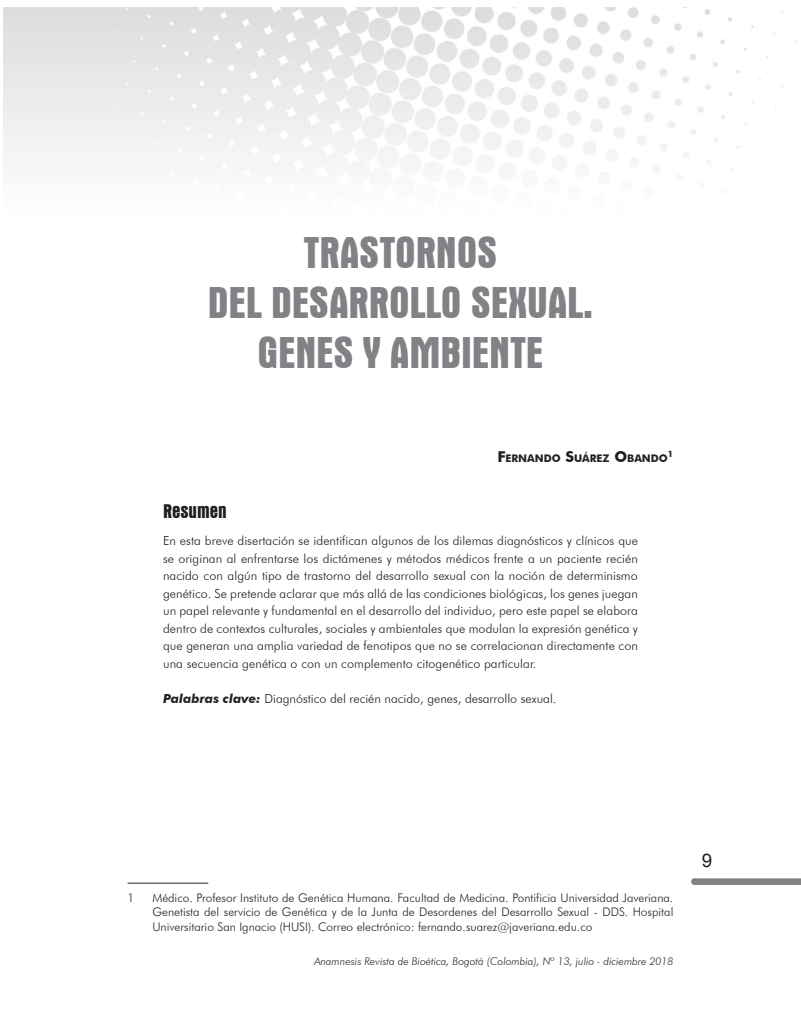
<style>
.page{position:relative;width:801px;height:1028px;background:#fff}
.page>*{position:absolute;margin:0;border:0;box-sizing:border-box;transform-origin:0 0}
.t1{font:700 condensed 45px/50px "Aurora BT";letter-spacing:-.005em;color:#808285;text-align:center}
.t2{font:700 condensed 20px "Aurora BT";color:#231f20}
.t3{font:18.75px "Arial";color:#231f20}
.t4{font:300 12.5px/17.5px "Futura BT";color:#231f20;text-align:justify}
.t5{font:300 11.88px/14.4px "Futura BT";color:#231f20;text-align:justify}
.t6{font:italic 300 10.62px "Futura BT";color:#231f20}
.t7{font:700 10.5px "Futura BT";color:#231f20}
.t8{font:700 8.75px "Futura BT";color:#231f20}
.s1{font-size:15px}
.s2{font-weight:700;font-style:italic}
</style>
<div class="page">
<svg style="left:692px;top:878px;width:109px;height:7px"></svg>
<div style="left:691px;top:878px;width:7px;height:7px;border:1px solid #808285;border-radius:50%"></div>
<img style="left:4px;top:7px;width:794px;height:162px">
<hr style="left:128px;top:883px;width:80px;height:1px;background:#231f20">
<h1 class="t1" style="left:208px;top:228px;width:386px">TRASTORNOS<br>DEL DESARROLLO SEXUAL.<br>GENES Y AMBIENTE</h1>
<p class="t7" style="left:497px;top:452px;width:172px"><span class="s1">F</span>ERNANDO <span class="s1">S</span>UÁREZ <span class="s1">O</span>BANDO</p>
<p class="t8" style="left:668px;top:449px;width:7px">1</p>
<h2 class="t2" style="left:163px;top:499px;width:65px">RESUMEN</h2>
<p class="t4" style="left:163px;top:532px;width:476px">En esta breve disertación se identifican algunos de los dilemas diagnósticos y clínicos que se originan al enfrentarse los dictámenes y métodos médicos frente a un paciente recién nacido con algún tipo de trastorno del desarrollo sexual con la noción de determinismo genético. Se pretende aclarar que más allá de las condiciones biológicas, los genes juegan un papel relevante y fundamental en el desarrollo del individuo, pero este papel se elabora dentro de contextos culturales, sociales y ambientales que modulan la expresión genética y que generan una amplia variedad de fenotipos que no se correlacionan directamente con una secuencia genética o con un complemento citogenético particular.</p>
<p class="t4" style="left:163px;top:689px;width:395px"><span class="s2">Palabras clave:</span> Diagnóstico del recién nacido, genes, desarrollo sexual.</p>
<p class="t5" style="left:128px;top:890px;width:8px">1</p>
<p class="t5" style="left:152px;top:890px;width:522px">Médico. Profesor Instituto de Genética Humana. Facultad de Medicina. Pontificia Universidad Javeriana.<br>Genetista del servicio de Genética y de la Junta de Desordenes del Desarrollo Sexual - DDS. Hospital Universitario San Ignacio (HUSI). Correo electrónico: fernando.suarez@javeriana.edu.co</p>
<p class="t6" style="left:314px;top:955px;width:360px">Anamnesis Revista de Bioética, Bogotá (Colombia), Nº 13, julio - diciembre 2018</p>
<h3 class="t3" style="left:702px;top:848px;width:12px">9</h3>
</div>
